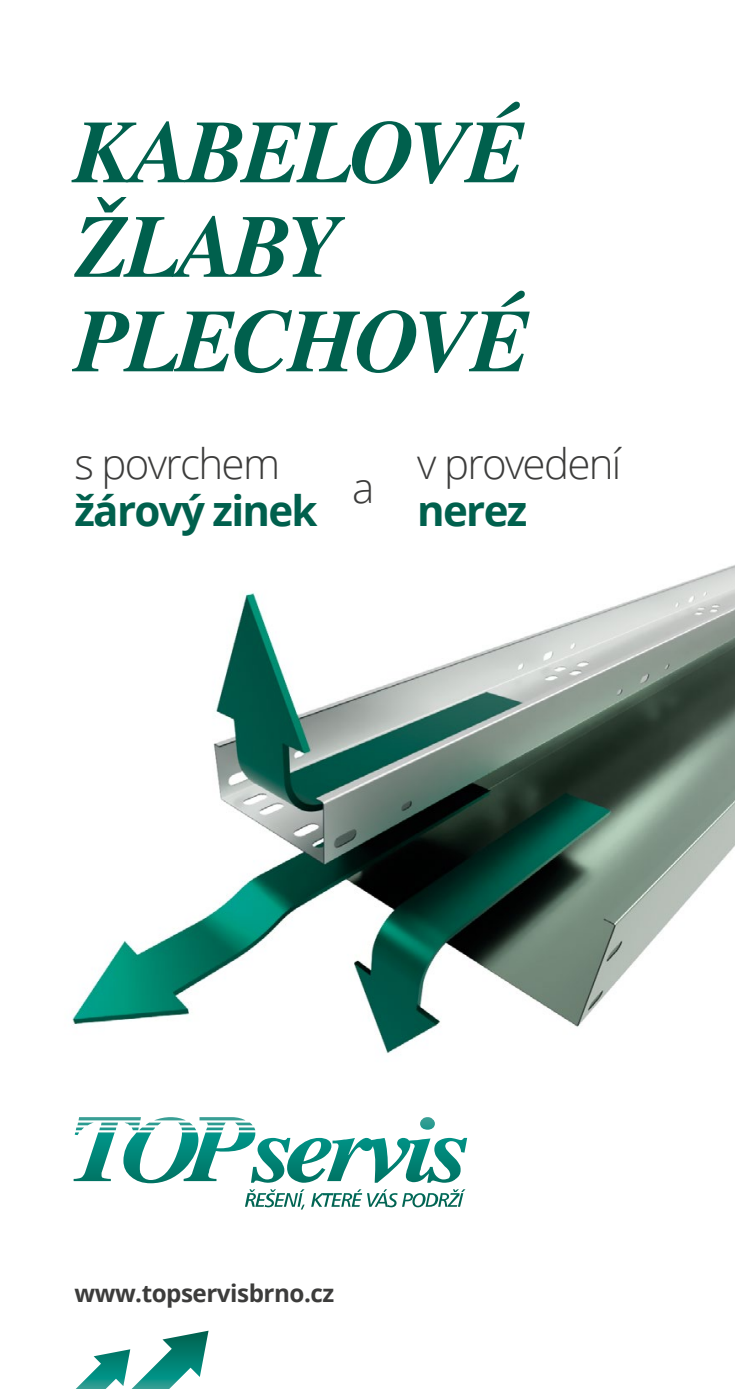
<style>
.page{position:relative;width:735px;height:1389px;background:#fff}
.page>*{position:absolute;margin:0;border:0;box-sizing:border-box;transform-origin:0 0}
.t1{font:italic 700 89.25px/94.5px "Times";letter-spacing:-.04em;color:#00604d}
.t2{font:300 42px "Open Sans";letter-spacing:-.04em;color:#3c3c3b}
.t3{font:700 42px "Open Sans";letter-spacing:-.04em;color:#00604d}
.t4{font:700 24.15px "Open Sans";letter-spacing:-.02em;color:#3c3c3b}
</style>
<div class="page">
<img style="left:72px;top:565px;width:662px;height:489px">
<svg style="left:76px;top:1331px;width:132px;height:58px"></svg>
<svg style="left:74px;top:1117px;width:393px;height:66px"></svg>
<svg style="left:245px;top:1189px;width:59px;height:21px"></svg>
<svg style="left:311px;top:1189px;width:154px;height:18px"></svg>
<p class="t1" style="left:74px;top:97px;width:458px">KABELOVÉ<br>ŽLABY<br>PLECHOVÉ</p>
<p class="t2" style="left:74px;top:435px;width:207px">s povrchem</p>
<p class="t3" style="left:74px;top:481px;width:244px">žárový zinek</p>
<p class="t2" style="left:352px;top:459px;width:24px">a</p>
<p class="t2" style="left:417px;top:435px;width:205px">v provedení</p>
<p class="t3" style="left:417px;top:481px;width:112px">nerez</p>
<p class="t4" style="left:74px;top:1277px;width:261px">www.topservisbrno.cz</p>
</div>
